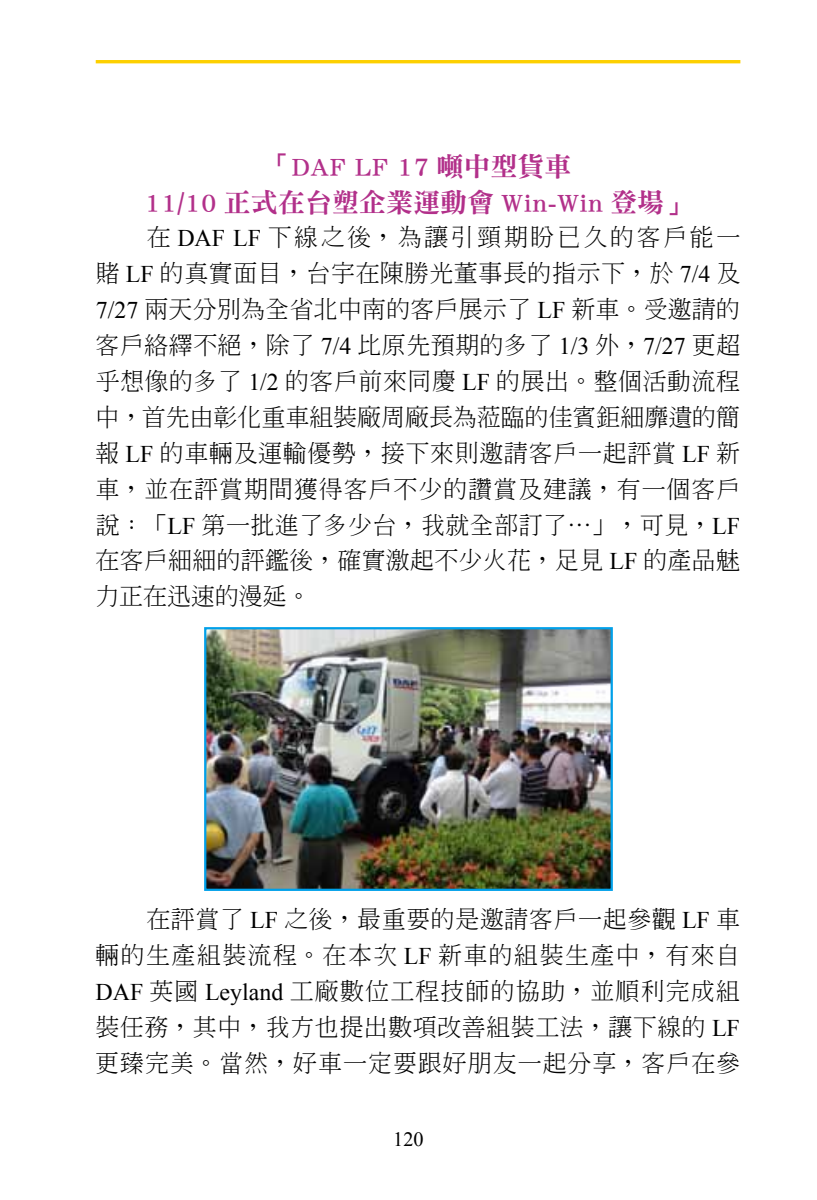
<style>
.page{position:relative;width:817px;height:1200px;background:#fff}
.page>*{position:absolute;margin:0;border:0;box-sizing:border-box;transform-origin:0 0}
.t1{font:27px/36px "DF Ming Std W9";color:#b2308a;text-align:center}
.t2{font:300 23.85px/35.8px "Adobe Ming Std";letter-spacing:.025em;color:#000;text-align:justify}
.t3{font:20.25px "Times New Roman";color:#000}
.s1{font-family:"Times New Roman";font-weight:400}
</style>
<div class="page">
<img style="left:207px;top:630px;width:402px;height:257px">
<div style="left:204px;top:627px;width:408px;height:263px;border:2px solid #00a0e9"></div>
<hr style="left:96px;top:60px;width:644px;height:3px;background:#fdd000">
<p class="t1" style="left:145px;top:148px;width:548px">「DAF LF 17 噸中型貨車<br>11/10 正式在台塑企業運動會 Win-Win 登場」</p>
<p class="t2" style="left:95px;top:219px;width:646px;text-indent:51px">在 <span class="s1">DAF LF</span> 下線之後，為讓引頸期盼已久的客戶能一賭 <span class="s1">LF</span> 的真實面目，台宇在陳勝光董事長的指示下，於 <span class="s1">7/4</span> 及<span class="s1">7/27</span> 兩天分別為全省北中南的客戶展示了 <span class="s1">LF</span> 新車。受邀請的客戶絡繹不絕，除了 <span class="s1">7/4</span> 比原先預期的多了 <span class="s1">1/3</span> 外，<span class="s1">7/27</span> 更超乎想像的多了 <span class="s1">1/2</span> 的客戶前來同慶 <span class="s1">LF</span> 的展出。整個活動流程中，首先由彰化重車組裝廠周廠長為蒞臨的佳賓鉅細靡遺的簡報 <span class="s1">LF</span> 的車輛及運輸優勢，接下來則邀請客戶一起評賞 <span class="s1">LF</span> 新車，並在評賞期間獲得客戶不少的讚賞及建議，有一個客戶說：「<span class="s1">LF</span> 第一批進了多少台，我就全部訂了⋯」，可見，<span class="s1">LF</span>在客戶細細的評鑑後，確實激起不少火花，足見 <span class="s1">LF</span> 的產品魅力正在迅速的漫延。</p>
<p class="t2" style="left:95px;top:900px;width:646px;text-indent:51px">在評賞了 <span class="s1">LF</span> 之後，最重要的是邀請客戶一起參觀 <span class="s1">LF</span> 車輛的生產組裝流程。在本次 <span class="s1">LF</span> 新車的組裝生產中，有來自<span class="s1">DAF</span> 英國 <span class="s1">Leyland</span> 工廠數位工程技師的協助，並順利完成組裝任務，其中，我方也提出數項改善組裝工法，讓下線的 <span class="s1">LF</span>更臻完美。當然，好車一定要跟好朋友一起分享，客戶在參</p>
<p class="t3" style="left:393px;top:1124px;width:32px">120</p>
</div>
